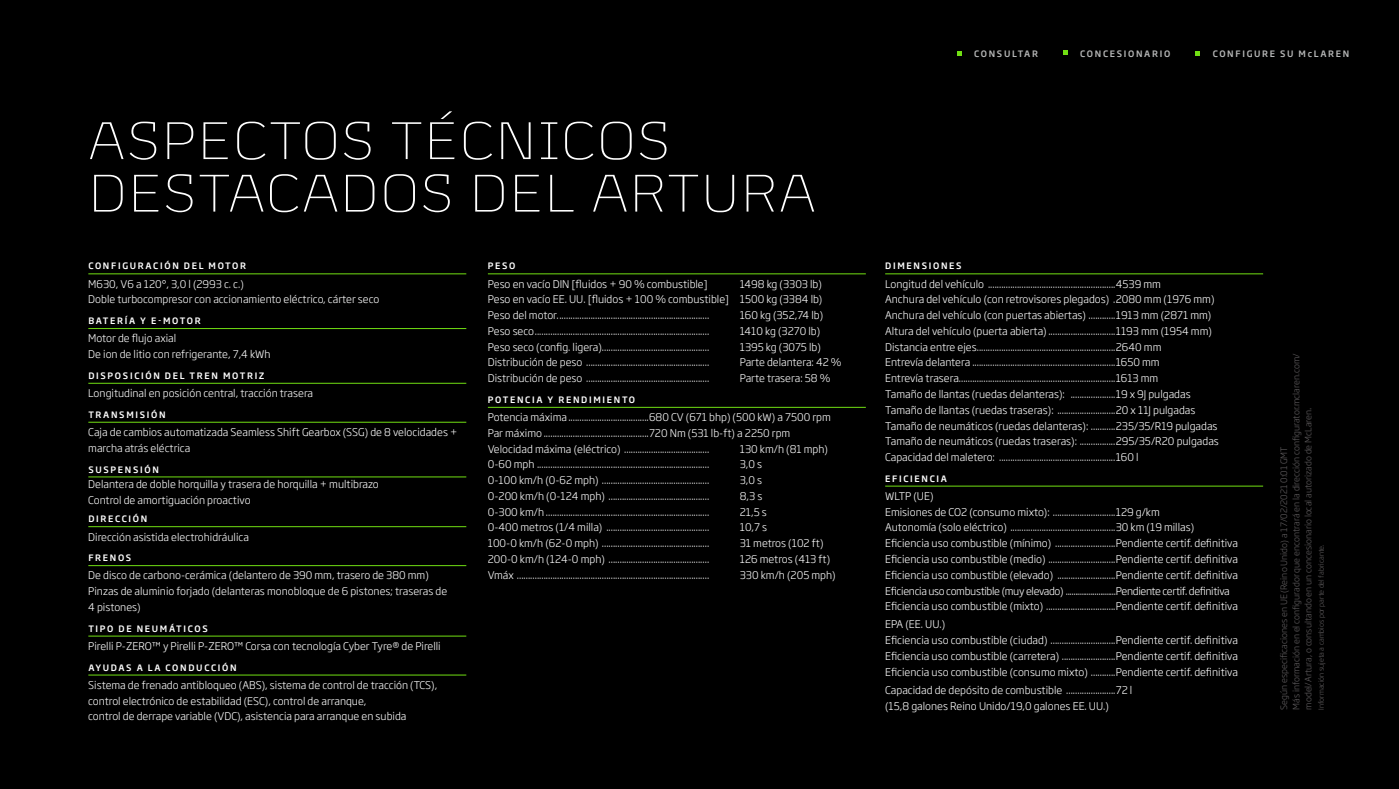
<style>
.page{position:relative;width:1399px;height:789px;background:#000}
.page>*{position:absolute;margin:0;border:0;box-sizing:border-box;transform-origin:0 0}
.t1{font:300 52.5px/52.5px "Mc Laren Bespoke";letter-spacing:.045em;color:#fff}
.t2{font:300 10.5px/15.8px "Soho Gothic Pro";color:#fff}
.t3{font:300 8.75px/12.2px "Soho Gothic Pro";color:#605d5f}
.t4{font:500 8.75px "Soho Gothic Pro";letter-spacing:.195em;color:#fff}
.t5{font:500 8.75px "Soho Gothic Pro";letter-spacing:.195em;color:#b6b7b7}
.t6{font:300 7px "Soho Gothic Pro";color:#605d5f}
.s1{font-size:10.5px}
</style>
<div class="page">
<hr style="left:88px;top:274px;width:378px;height:1px;background:#71df13">
<hr style="left:88px;top:328px;width:378px;height:1px;background:#71df13">
<hr style="left:88px;top:383px;width:378px;height:1px;background:#71df13">
<hr style="left:88px;top:422px;width:378px;height:1px;background:#71df13">
<hr style="left:88px;top:477px;width:378px;height:1px;background:#71df13">
<hr style="left:88px;top:526px;width:378px;height:1px;background:#71df13">
<hr style="left:88px;top:565px;width:378px;height:1px;background:#71df13">
<hr style="left:88px;top:636px;width:378px;height:1px;background:#71df13">
<hr style="left:88px;top:675px;width:378px;height:1px;background:#71df13">
<hr style="left:488px;top:274px;width:378px;height:1px;background:#71df13">
<hr style="left:488px;top:407px;width:378px;height:1px;background:#71df13">
<hr style="left:885px;top:274px;width:378px;height:1px;background:#71df13">
<hr style="left:885px;top:486px;width:378px;height:1px;background:#71df13">
<svg style="left:957px;top:51px;width:5px;height:5px"></svg>
<svg style="left:1063px;top:50px;width:5px;height:5px"></svg>
<svg style="left:1195px;top:51px;width:5px;height:5px"></svg>
<h1 class="t1" style="left:89px;top:114px;width:728px">ASPECTOS TÉCNICOS<br>DESTACADOS DEL ARTURA</h1>
<p class="t4" style="left:88px;top:259px;width:159px">CONFIGURACIÓN DEL MOTOR</p>
<p class="t2" style="left:88px;top:275px;width:293px">M630, V6 a 120°, 3,0 l (2993 c. c.)<br>Doble turbocompresor con accionamiento eléctrico, cárter seco</p>
<p class="t4" style="left:88px;top:314px;width:114px">BATERÍA Y E-MOTOR</p>
<p class="t2" style="left:88px;top:330px;width:184px">Motor de flujo axial<br>De ion de litio con refrigerante, 7,4 kWh</p>
<p class="t4" style="left:88px;top:369px;width:178px">DISPOSICIÓN DEL TREN MOTRIZ</p>
<p class="t2" style="left:88px;top:385px;width:226px">Longitudinal en posición central, tracción trasera</p>
<p class="t4" style="left:88px;top:408px;width:79px">TRANSMISIÓN</p>
<p class="t2" style="left:88px;top:424px;width:371px">Caja de cambios automatizada Seamless Shift Gearbox (SSG) de 8 velocidades + marcha atrás eléctrica</p>
<p class="t4" style="left:88px;top:462px;width:72px">SUSPENSIÓN</p>
<p class="t2" style="left:88px;top:476px;width:292px">Delantera de doble horquilla y trasera de horquilla + multibrazo<br>Control de amortiguación proactivo</p>
<p class="t4" style="left:88px;top:512px;width:60px">DIRECCIÓN</p>
<p class="t2" style="left:88px;top:528px;width:162px">Dirección asistida electrohidráulica</p>
<p class="t4" style="left:88px;top:551px;width:45px">FRENOS</p>
<p class="t2" style="left:88px;top:567px;width:360px">De disco de carbono-cerámica (delantero de 390 mm, trasero de 380 mm)<br>Pinzas de aluminio forjado (delanteras monobloque de 6 pistones; traseras de<br>4 pistones)</p>
<p class="t4" style="left:88px;top:621px;width:121px">TIPO DE NEUMÁTICOS</p>
<p class="t2" style="left:88px;top:637px;width:354px">Pirelli P-ZERO™ y Pirelli P-ZERO™ Corsa con tecnología Cyber Tyre® de Pirelli</p>
<p class="t4" style="left:88px;top:660px;width:150px">AYUDAS A LA CONDUCCIÓN</p>
<p class="t2" style="left:88px;top:676px;width:351px">Sistema de frenado antibloqueo (ABS), sistema de control de tracción (TCS), control electrónico de estabilidad (ESC), control de arranque,<br>control de derrape variable (VDC), asistencia para arranque en subida</p>
<p class="t4" style="left:488px;top:259px;width:29px">PESO</p>
<p class="t2" style="left:488px;top:275px;width:222px">Peso en vacío DIN [fluidos + 90 % combustible]</p>
<p class="t2" style="left:488px;top:275px;width:336px;text-align:justify;text-indent:252px">1498 kg (3303 lb)<br>Peso en vacío EE. UU. [fluidos + 100 % combustible] 1500 kg (3384 lb)<br>Peso del motor....................................................................</p>
<p class="t2" style="left:740px;top:307px;width:85px">160 kg (352,74 lb)</p>
<p class="t2" style="left:488px;top:323px;width:223px">Peso seco..............................................................................</p>
<p class="t2" style="left:740px;top:323px;width:82px">1410 kg (3270 lb)</p>
<p class="t2" style="left:488px;top:338px;width:223px">Peso seco (config. ligera)................................................</p>
<p class="t2" style="left:740px;top:338px;width:83px">1395 kg (3075 lb)</p>
<p class="t2" style="left:488px;top:354px;width:223px">Distribución de peso .......................................................</p>
<p class="t2" style="left:740px;top:354px;width:103px">Parte delantera: 42 %</p>
<p class="t2" style="left:488px;top:370px;width:223px">Distribución de peso .......................................................</p>
<p class="t2" style="left:740px;top:370px;width:92px">Parte trasera: 58 %</p>
<p class="t4" style="left:488px;top:393px;width:149px">POTENCIA Y RENDIMIENTO</p>
<p class="t2" style="left:488px;top:409px;width:344px">Potencia máxima....................................680 CV (671 bhp) (500 kW) a 7500 rpm<br>Par máximo ...............................................720 Nm (531 lb-ft) a 2250 rpm<br>Velocidad máxima (eléctrico) ......................................</p>
<p class="t2" style="left:740px;top:440px;width:90px">130 km/h (81 mph)</p>
<p class="t2" style="left:488px;top:456px;width:223px">0-60 mph .............................................................................</p>
<p class="t2" style="left:740px;top:456px;width:24px">3,0 s</p>
<p class="t2" style="left:488px;top:472px;width:223px">0-100 km/h (0-62 mph) ................................................</p>
<p class="t2" style="left:740px;top:472px;width:24px">3,0 s</p>
<p class="t2" style="left:488px;top:487px;width:223px">0-200 km/h (0-124 mph) .............................................</p>
<p class="t2" style="left:740px;top:487px;width:24px">8,3 s</p>
<p class="t2" style="left:488px;top:503px;width:223px">0-300 km/h .........................................................................</p>
<p class="t2" style="left:740px;top:503px;width:29px">21,5 s</p>
<p class="t2" style="left:488px;top:519px;width:223px">0-400 metros (1/4 milla) ..............................................</p>
<p class="t2" style="left:740px;top:519px;width:29px">10,7 s</p>
<p class="t2" style="left:488px;top:535px;width:223px">100-0 km/h (62-0 mph) ................................................</p>
<p class="t2" style="left:740px;top:535px;width:85px">31 metros (102 ft)</p>
<p class="t2" style="left:488px;top:550px;width:223px">200-0 km/h (124-0 mph) .............................................</p>
<p class="t2" style="left:740px;top:550px;width:92px">126 metros (413 ft)</p>
<p class="t2" style="left:488px;top:566px;width:223px">Vmáx ......................................................................................</p>
<p class="t2" style="left:740px;top:566px;width:97px">330 km/h (205 mph)</p>
<p class="t5" style="left:974px;top:46px;width:65px">CONSULTAR</p>
<p class="t5" style="left:1080px;top:46px;width:92px">CONCESIONARIO</p>
<p class="t5" style="left:1213px;top:46px;width:138px">CONFIGURE SU McLAREN</p>
<p class="t4" style="left:885px;top:259px;width:78px">DIMENSIONES</p>
<p class="t2" style="left:885px;top:275px;width:335px">Longitud del vehículo .........................................................4539 mm<br>Anchura del vehículo (con retrovisores plegados) .2080 mm (1976 mm)<br>Anchura del vehículo (con puertas abiertas) ............1913 mm (2871 mm)<br>Altura del vehículo (puerta abierta) ..............................1193 mm (1954 mm)<br>Distancia entre ejes..............................................................2640 mm<br>Entrevía delantera ................................................................1650 mm<br>Entrevía trasera......................................................................1613 mm<br>Tamaño de llantas (ruedas delanteras): ....................19 x 9J pulgadas Tamaño de llantas (ruedas traseras): ..........................20 x 11J pulgadas Tamaño de neumáticos (ruedas delanteras): ...........235/35/R19 pulgadas Tamaño de neumáticos (ruedas traseras): ................295/35/R20 pulgadas Capacidad del maletero: ....................................................160 l</p>
<p class="t4" style="left:885px;top:471px;width:63px">EFICIENCIA</p>
<p class="t2" style="left:885px;top:487px;width:354px">WLTP (UE)<br>Emisiones de CO2 (consumo mixto): ............................129 g/km<br>Autonomía (solo eléctrico) ...............................................30 km (19 millas)<br>Eficiencia uso combustible (mínimo) ...........................Pendiente certif. definitiva Eficiencia uso combustible (medio) ..............................Pendiente certif. definitiva Eficiencia uso combustible (elevado) ..........................Pendiente certif. definitiva Eficiencia uso combustible (muy elevado) ..........................Pendiente certif. definitiva Eficiencia uso combustible (mixto) ...............................Pendiente certif. definitiva</p>
<p class="t2" style="left:885px;top:616px;width:354px">EPA (EE. UU.)<br>Eficiencia uso combustible (ciudad) .............................Pendiente certif. definitiva Eficiencia uso combustible (carretera) ........................Pendiente certif. definitiva Eficiencia uso combustible (consumo mixto) ...........Pendiente certif. definitiva</p>
<p class="t2" style="left:885px;top:681px;width:249px">Capacidad de depósito de combustible ......................72 l (15,8 galones Reino Unido/19,0 galones EE. UU.)</p>
<p class="t3" style="left:1277px;top:709px;width:358px;rotate:-90deg">Según especificaciones en UE (Reino Unido) a 17/02/2021 0:01 GMT<br>Más información en el configurador que encontrará en la dirección configurator.mclaren.com/ model/Artura, o consultando en un concesionario local autorizado de McLaren<span class="s1">.</span></p>
<p class="t6" style="left:1316px;top:709px;width:167px;rotate:-90deg">Información sujeta a cambios por parte del fabricante.</p>
</div>
